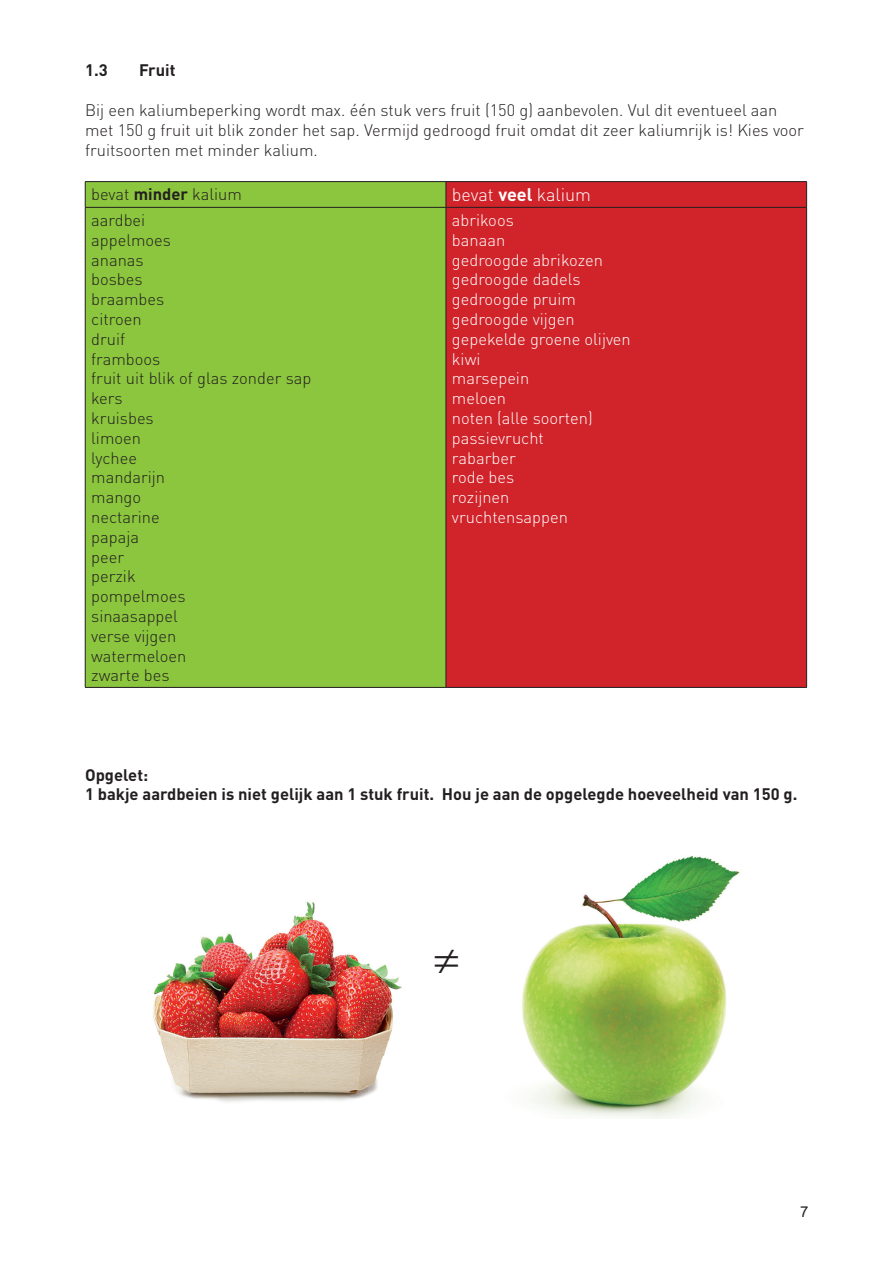
<style>
.page{position:relative;width:893px;height:1263px;background:#fff}
.page>*{position:absolute;margin:0;border:0;box-sizing:border-box;transform-origin:0 0}
.t1{font:300 18px "DINOT";color:#fff}
.t2{font:300 16.5px/19.8px "DINOT";color:#231f20}
.t3{font:300 16.5px/19.8px "DINOT";color:#fff}
.t4{font:700 16.5px/19.8px "DINOT";color:#231f20}
.t5{font:15px "Arial";color:#231f20}
.s1{font-weight:700}
</style>
<div class="page">
<div style="left:86px;top:182px;width:360px;height:505px;background:#8bc63e"></div>
<div style="left:447px;top:182px;width:359px;height:505px;background:#d1232a"></div>
<hr style="left:85px;top:181px;width:361px;height:1px;background:#231f20">
<svg style="left:85px;top:182px;width:1px;height:25px"></svg>
<hr style="left:446px;top:181px;width:361px;height:1px;background:#231f20">
<svg style="left:446px;top:182px;width:1px;height:25px"></svg>
<svg style="left:806px;top:182px;width:1px;height:25px"></svg>
<hr style="left:85px;top:208px;width:1px;height:479px;background:#231f20">
<hr style="left:446px;top:208px;width:1px;height:479px;background:#231f20">
<hr style="left:806px;top:208px;width:1px;height:479px;background:#231f20">
<hr style="left:85px;top:687px;width:361px;height:1px;background:#231f20">
<hr style="left:446px;top:687px;width:361px;height:1px;background:#231f20">
<hr style="left:85px;top:207px;width:361px;height:1px;background:#231f20">
<hr style="left:446px;top:207px;width:361px;height:1px;background:#231f20">
<img style="left:153px;top:901px;width:249px;height:201px">
<img style="left:522px;top:856px;width:218px;height:262px">
<p class="t4" style="left:85px;top:60px;width:24px">1.3</p>
<p class="t4" style="left:139px;top:60px;width:38px">Fruit</p>
<p class="t2" style="left:85px;top:100px;width:720px">Bij een kaliumbeperking wordt max. één stuk vers fruit (150 g) aanbevolen. Vul dit eventueel aan met 150 g fruit uit blik zonder het sap. Vermijd gedroogd fruit omdat dit zeer kaliumrijk is! Kies voor fruitsoorten met minder kalium.</p>
<p class="t2" style="left:91px;top:184px;width:152px">bevat <span class="s1">minder</span> kalium</p>
<p class="t1" style="left:452px;top:184px;width:141px">bevat <span class="s1">veel</span> kalium</p>
<p class="t2" style="left:91px;top:210px;width:222px">aardbei<br>appelmoes<br>ananas<br>bosbes<br>braambes<br>citroen<br>druif<br>framboos<br>fruit uit blik of glas zonder sap kers<br>kruisbes<br>limoen<br>lychee<br>mandarijn<br>mango<br>nectarine<br>papaja<br>peer<br>perzik<br>pompelmoes<br>sinaasappel<br>verse vijgen<br>watermeloen<br>zwarte bes</p>
<p class="t3" style="left:452px;top:210px;width:180px">abrikoos<br>banaan<br>gedroogde abrikozen gedroogde dadels gedroogde pruim gedroogde vijgen gepekelde groene olijven kiwi<br>marsepein<br>meloen<br>noten (alle soorten) passievrucht<br>rabarber<br>rode bes<br>rozijnen<br>vruchtensappen</p>
<p class="t4" style="left:85px;top:764px;width:714px">Opgelet:<br>1 bakje aardbeien is niet gelijk aan 1 stuk fruit. Hou je aan de opgelegde hoeveelheid van 150 g.</p>
<p class="t5" style="left:800px;top:1201px;width:10px">7</p>
</div>
